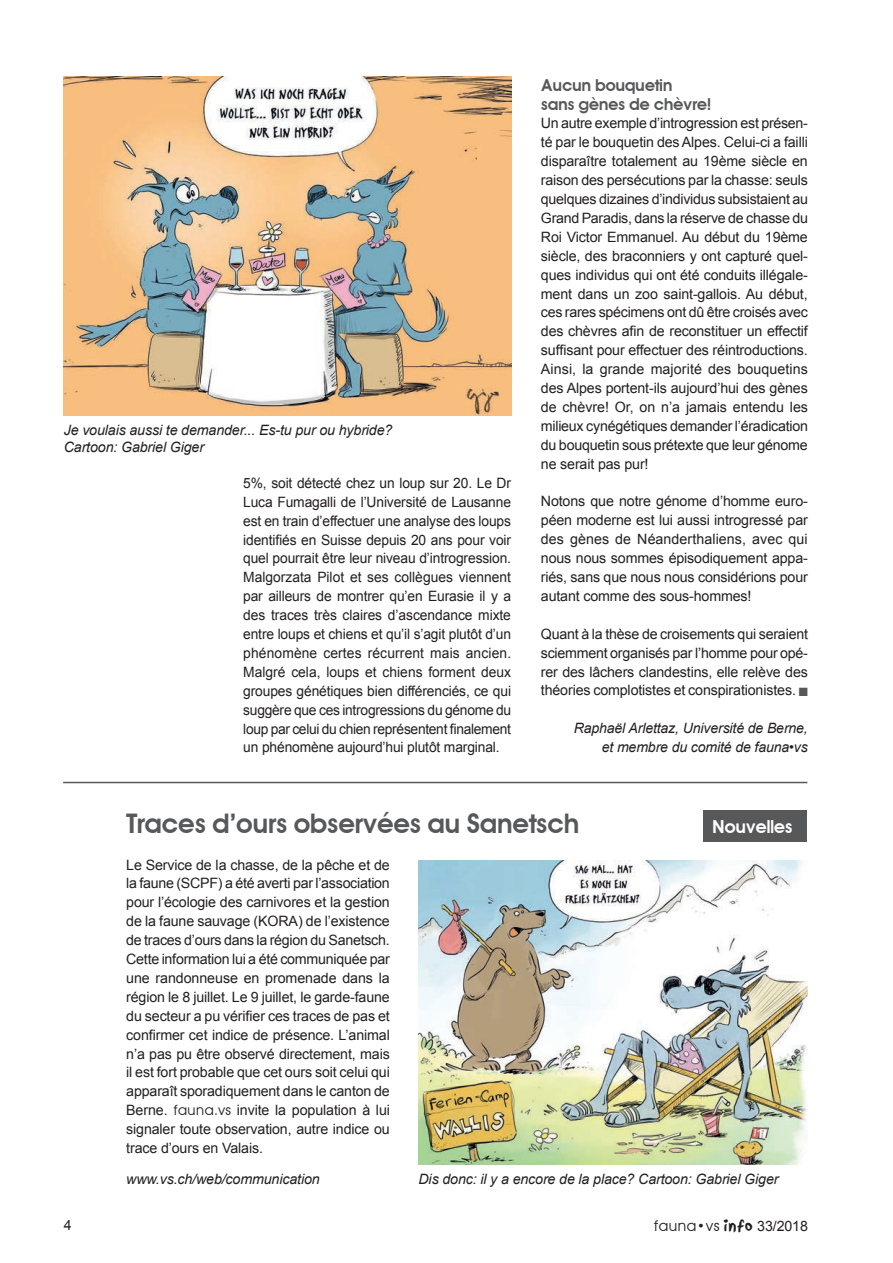
<style>
.page{position:relative;width:893px;height:1263px;background:#fff}
.page>*{position:absolute;margin:0;border:0;box-sizing:border-box;transform-origin:0 0}
.t1{font:600 27px "Avant Garde";letter-spacing:-.03em;color:#57585a}
.t2{font:600 18px "Avant Garde";letter-spacing:-.03em;color:#fff}
.t3{font:600 16.5px/18.9px "Avant Garde";letter-spacing:-.03em;color:#57585a}
.t4{font:15px "Avant Garde";letter-spacing:-.01em;color:#231f20}
.t5{font:14.25px/18.9px "Arial";letter-spacing:-.01em;color:#231f20;text-align:justify}
.t6{font:italic 14.25px/18.9px "Arial";letter-spacing:-.01em;color:#231f20;text-align:right}
.s1{color:#57585a}
.s2{font-family:"Avant Garde"}
.s3{font-family:"Sand";font-size:14.25px}
.s4{font-family:"Arial";font-size:14.25px}
</style>
<div class="page">
<img style="left:64px;top:77px;width:447px;height:339px">
<div style="left:703px;top:810px;width:104px;height:32px;background:#57585a"></div>
<img style="left:419px;top:860px;width:388px;height:305px">
<hr style="left:63px;top:782px;width:744px;height:1px;background:#57585a">
<p class="t6" style="left:64px;top:422px;width:330px;line-height:16.5px;text-align:left">Je voulais aussi te demander... Es-tu pur ou hybride?<br>Cartoon: Gabriel Giger</p>
<p class="t5" style="left:243px;top:474px;width:270px">5%, soit détecté chez un loup sur 20. Le Dr Luca Fumagalli de l’Université de Lausanne est en train d’effectuer une analyse des loups identifiés en Suisse depuis 20 ans pour voir quel pourrait être leur niveau d’introgression.<br>Malgorzata Pilot et ses collègues viennent par ailleurs de montrer qu’en Eurasie il y a des traces très claires d’ascendance mixte entre loups et chiens et qu’il s’agit plutôt d’un phénomène certes récurrent mais ancien.<br>Malgré cela, loups et chiens forment deux groupes génétiques bien différenciés, ce qui suggère que ces introgressions du génome du loup par celui du chien représentent finalement un phénomène aujourd’hui plutôt marginal.</p>
<p class="t3" style="left:541px;top:75px;width:172px">Aucun bouquetin<br>sans gènes de chèvre!</p>
<p class="t5" style="left:541px;top:114px;width:269px">Un autre exemple d’introgression est présen&shy;té par le bouquetin des Alpes. Celui-ci a failli disparaître totalement au 19ème siècle en raison des persécutions par la chasse: seuls quelques dizaines d’individus subsistaient au Grand Paradis, dans la réserve de chasse du Roi Victor Emmanuel. Au début du 19ème siècle, des braconniers y ont capturé quel&shy;ques individus qui ont été conduits illégale&shy;ment dans un zoo saint-gallois. Au début, ces rares spécimens ont dû être croisés avec des chèvres afin de reconstituer un effectif suffisant pour effectuer des réintroductions.<br>Ainsi, la grande majorité des bouquetins des Alpes portent-ils aujourd’hui des gènes de chèvre! Or, on n’a jamais entendu les milieux cynégétiques demander l’éradication du bouquetin sous prétexte que leur génome ne serait pas pur!</p>
<p class="t5" style="left:541px;top:492px;width:268px">Notons que notre génome d’homme euro&shy;péen moderne est lui aussi introgressé par des gènes de Néanderthaliens, avec qui nous nous sommes épisodiquement appa&shy;riés, sans que nous nous considérions pour autant comme des sous-hommes!</p>
<p class="t5" style="left:541px;top:624px;width:269px">Quant à la thèse de croisements qui seraient sciemment organisés par l’homme pour opé&shy;rer des lâchers clandestins, elle relève des théories complotistes et conspirationistes. <span class="s1">■</span></p>
<p class="t6" style="left:574px;top:719px;width:236px">Raphaël Arlettaz, Université de Berne, et membre du comité de fauna•vs</p>
<h1 class="t1" style="left:126px;top:807px;width:455px">Traces d’ours observées au Sanetsch</h1>
<p class="t2" style="left:712px;top:815px;width:82px">Nouvelles</p>
<p class="t5" style="left:126px;top:855px;width:265px">Le Service de la chasse, de la pêche et de la faune (SCPF) a été averti par l’association pour l’écologie des carnivores et la gestion de la faune sauvage (KORA) de l’existence de traces d’ours dans la région du Sanetsch.<br>Cette information lui a été communiquée par une randonneuse en promenade dans la région le 8 juillet. Le 9 juillet, le garde-faune du secteur a pu vérifier ces traces de pas et confirmer cet indice de présence. L’animal n’a pas pu être observé directement, mais il est fort probable que cet ours soit celui qui apparaît sporadiquement dans le canton de Berne. <span class="s2">fauna.vs</span> invite la population à lui signaler toute observation, autre indice ou trace d’ours en Valais.</p>
<p class="t6" style="left:126px;top:1170px;width:195px">www.vs.ch/web/communication</p>
<p class="t6" style="left:418px;top:1170px;width:362px">Dis donc: il y a encore de la place? Cartoon: Gabriel Giger</p>
<p class="t5" style="left:64px;top:1216px;width:9px">4</p>
<p class="t4" style="left:654px;top:1216px;width:156px">fauna•vs <span class="s3">info</span> <span class="s4">33/2018</span></p>
</div>
